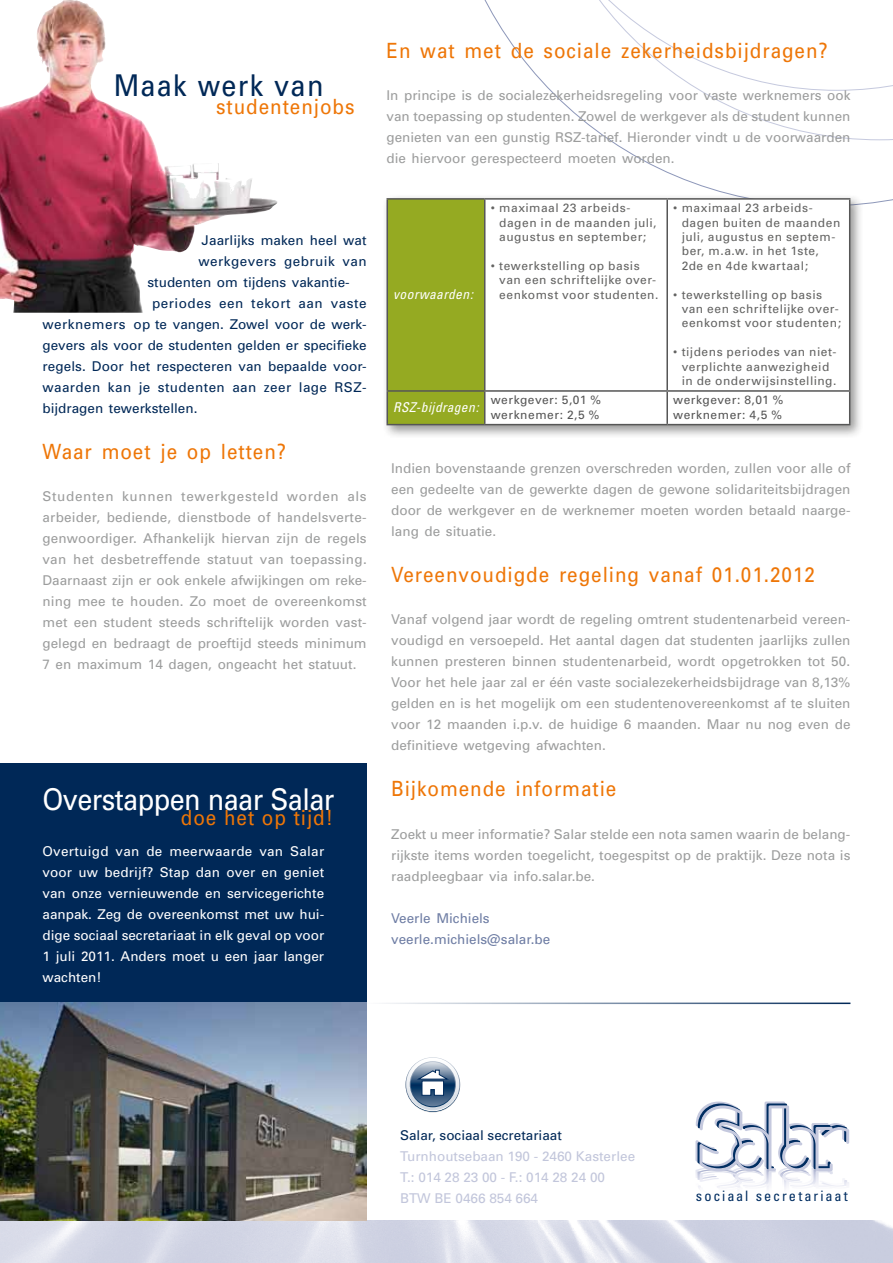
<style>
.page{position:relative;width:893px;height:1263px;background:#fff}
.page>*{position:absolute;margin:0;border:0;box-sizing:border-box;transform-origin:0 0}
.t1{font:30px "Univers";letter-spacing:-.02em;color:#fff;scale:.9 1}
.t2{font:30px "Univers";letter-spacing:.05em;color:#002857;scale:.9 1}
.t3{font:21px "Univers";letter-spacing:.05em;color:#ee7607;scale:.9 1}
.t4{font:condensed 14.4px "Univers";letter-spacing:.13em;color:#002d61}
.t5{font:13.5px/21px "Univers";color:#9c9d9d;text-align:justify}
.t6{font:13.5px "Univers";letter-spacing:.005em;color:#002857}
.t7{font:13.5px/21px "Univers";color:#fff;text-align:justify}
.t8{font:13.5px/21px "Univers";color:#c2c6db}
.t9{font:13.5px/21px "Univers";color:#6e7da4}
.t10{font:13.5px "Univers";letter-spacing:.03em;color:#002857}
.t11{font:italic condensed 13.5px "Univers";letter-spacing:.035em;color:#fff}
.t12{font:13.5px "Univers";letter-spacing:.04em;color:#002857}
.t13{font:13.5px "Univers";letter-spacing:.035em;color:#002857}
.t14{font:12px/14.4px "Univers";letter-spacing:.04em;color:#636362}
.t15{font:12px/14.4px "Univers";letter-spacing:.04em;color:#565656}
</style>
<div class="page">
<img style="left:0;top:1220px;width:893px;height:43px">
<svg style="left:695px;top:1101px;width:154px;height:87px"></svg>
<div style="left:0;top:763px;width:367px;height:239px;background:#002857"></div>
<hr style="left:367px;top:1002px;width:483px;height:2px;background:#002857">
<svg style="left:405px;top:1057px;width:55px;height:55px"></svg>
<svg style="left:406px;top:1058px;width:53px;height:53px"></svg>
<svg style="left:411px;top:1062px;width:44px;height:44px"></svg>
<svg style="left:406px;top:1070px;width:53px;height:41px"></svg>
<svg style="left:484px;top:0;width:409px;height:205px"></svg>
<img style="left:0;top:1002px;width:367px;height:218px">
<img style="left:0;top:0;width:278px;height:313px">
<div style="left:381px;top:193px;width:483px;height:245px;background:#1a1a18;opacity:.45"></div>
<svg style="left:388px;top:200px;width:461px;height:224px"></svg>
<hr style="left:666px;top:200px;width:2px;height:190px;background:#565656">
<hr style="left:849px;top:200px;width:1px;height:190px;background:#565656">
<hr style="left:386px;top:390px;width:99px;height:2px;background:#565656">
<hr style="left:485px;top:390px;width:182px;height:2px;background:#565656">
<hr style="left:667px;top:390px;width:183px;height:2px;background:#565656">
<hr style="left:666px;top:392px;width:2px;height:32px;background:#565656">
<hr style="left:849px;top:392px;width:1px;height:32px;background:#565656">
<hr style="left:485px;top:424px;width:182px;height:1px;background:#565656">
<hr style="left:667px;top:424px;width:183px;height:1px;background:#565656">
<hr style="left:485px;top:198px;width:182px;height:2px;background:#565656">
<hr style="left:667px;top:198px;width:183px;height:2px;background:#565656">
<hr style="left:386px;top:198px;width:99px;height:2px;background:#565656">
<hr style="left:386px;top:200px;width:2px;height:190px;background:#565656">
<hr style="left:484px;top:200px;width:1px;height:190px;background:#565656">
<hr style="left:386px;top:392px;width:2px;height:32px;background:#565656">
<hr style="left:484px;top:392px;width:1px;height:32px;background:#565656">
<hr style="left:386px;top:424px;width:99px;height:1px;background:#565656">
<div style="left:95px;top:53px;width:277px;height:82px;background:#fff"></div>
<h1 class="t2" style="left:114px;top:68px;width:235px">Maak werk van</h1>
<h2 class="t3" style="left:216px;top:94px;width:155px">studentenjobs</h2>
<p class="t6" style="left:202px;top:232px;width:167px">Jaarlijks maken heel wat</p>
<p class="t13" style="left:199px;top:253px;width:170px">werkgevers gebruik van</p>
<p class="t6" style="left:148px;top:274px;width:204px">studenten om tijdens vakantie-</p>
<p class="t12" style="left:152px;top:295px;width:216px">periodes een tekort aan vaste</p>
<p class="t6" style="left:43px;top:316px;width:326px">werknemers op te vangen. Zowel voor de werk-</p>
<p class="t6" style="left:43px;top:337px;width:326px">gevers als voor de studenten gelden er specifieke</p>
<p class="t6" style="left:43px;top:358px;width:326px">regels. Door het respecteren van bepaalde voor-</p>
<p class="t10" style="left:43px;top:379px;width:326px">waarden kan je studenten aan zeer lage RSZ-</p>
<p class="t6" style="left:43px;top:400px;width:156px">bijdragen tewerkstellen.</p>
<h2 class="t3" style="left:43px;top:440px;width:272px">Waar moet je op letten?</h2>
<p class="t5" style="left:43px;top:486px;width:326px">Studenten kunnen tewerkgesteld worden als arbeider, bediende, dienstbode of handelsverte&shy;genwoordiger. Afhankelijk hiervan zijn de regels van het desbetreffende statuut van toepassing.<br>Daarnaast zijn er ook enkele afwijkingen om reke&shy;ning mee te houden. Zo moet de overeenkomst met een student steeds schriftelijk worden vast&shy;gelegd en bedraagt de proeftijd steeds minimum 7 en maximum 14 dagen, ongeacht het statuut.</p>
<h1 class="t1" style="left:43px;top:782px;width:326px">Overstappen naar Salar</h1>
<h2 class="t3" style="left:181px;top:805px;width:171px">doe het op tijd!</h2>
<p class="t7" style="left:43px;top:840px;width:283px">Overtuigd van de meerwaarde van Salar voor uw bedrijf? Stap dan over en geniet van onze vernieuwende en servicegerichte aanpak. Zeg de overeenkomst met uw hui&shy;dige sociaal secretariaat in elk geval op voor 1 juli 2011. Anders moet u een jaar langer wachten!</p>
<h2 class="t3" style="left:386px;top:39px;width:492px">En wat met de sociale zekerheidsbijdragen?</h2>
<p class="t5" style="left:386px;top:85px;width:465px">In principe is de socialezekerheidsregeling voor vaste werknemers ook van toepassing op studenten. Zowel de werkgever als de student kunnen genieten van een gunstig RSZ-tarief. Hieronder vindt u de voorwaarden die hiervoor gerespecteerd moeten worden.</p>
<p class="t11" style="left:393px;top:286px;width:81px">voorwaarden:</p>
<p class="t14" style="left:499px;top:201px;width:159px;text-indent:-9px">• maximaal 23 arbeids&shy;dagen in de maanden juli, augustus en september;</p>
<p class="t14" style="left:499px;top:258px;width:161px;text-indent:-9px">• tewerkstelling op basis van een schriftelijke over&shy;eenkomst voor studenten.</p>
<p class="t14" style="left:682px;top:201px;width:160px;text-indent:-9px">• maximaal 23 arbeids&shy;dagen buiten de maanden juli, augustus en septem&shy;ber, m.a.w. in het 1ste,<br>2de en 4de kwartaal;</p>
<p class="t14" style="left:682px;top:287px;width:161px;text-indent:-9px">• tewerkstelling op basis van een schriftelijke over&shy;eenkomst voor studenten;</p>
<p class="t14" style="left:682px;top:345px;width:156px;text-indent:-9px">• tijdens periodes van niet&shy;verplichte aanwezigheid in de onderwijsinstelling.</p>
<p class="t11" style="left:393px;top:399px;width:87px">RSZ-bijdragen:</p>
<p class="t15" style="left:491px;top:393px;width:112px">werkgever: 5,01 % werknemer: 2,5 %</p>
<p class="t15" style="left:673px;top:393px;width:112px">werkgever: 8,01 % werknemer: 4,5 %</p>
<p class="t5" style="left:391px;top:458px;width:461px">Indien bovenstaande grenzen overschreden worden, zullen voor alle of een gedeelte van de gewerkte dagen de gewone solidariteitsbijdragen door de werkgever en de werknemer moeten worden betaald naarge&shy;lang de situatie.</p>
<h2 class="t3" style="left:391px;top:562px;width:472px">Vereenvoudigde regeling vanaf 01.01.2012</h2>
<p class="t5" style="left:391px;top:609px;width:461px">Vanaf volgend jaar wordt de regeling omtrent studentenarbeid vereen&shy;voudigd en versoepeld. Het aantal dagen dat studenten jaarlijks zullen kunnen presteren binnen studentenarbeid, wordt opgetrokken tot 50.<br>Voor het hele jaar zal er één vaste socialezekerheidsbijdrage van 8,13% gelden en is het mogelijk om een studentenovereenkomst af te sluiten voor 12 maanden i.p.v. de huidige 6 maanden. Maar nu nog even de definitieve wetgeving afwachten.</p>
<h2 class="t3" style="left:391px;top:777px;width:252px">Bijkomende informatie</h2>
<p class="t5" style="left:391px;top:823px;width:461px">Zoekt u meer informatie? Salar stelde een nota samen waarin de belang&shy;rijkste items worden toegelicht, toegespitst op de praktijk. Deze nota is raadpleegbaar via info.salar.be.</p>
<p class="t9" style="left:391px;top:907px;width:161px">Veerle Michiels veerle.michiels@salar.be</p>
<p class="t6" style="left:400px;top:1128px;width:163px">Salar, sociaal secretariaat</p>
<p class="t8" style="left:400px;top:1146px;width:237px">Turnhoutsebaan 190 - 2460 Kasterlee<br>T.: 014 28 23 00 - F.: 014 28 24 00<br>BTW BE 0466 854 664</p>
<p class="t4" style="left:696px;top:1187px;width:153px">sociaal secretariaat</p>
</div>
